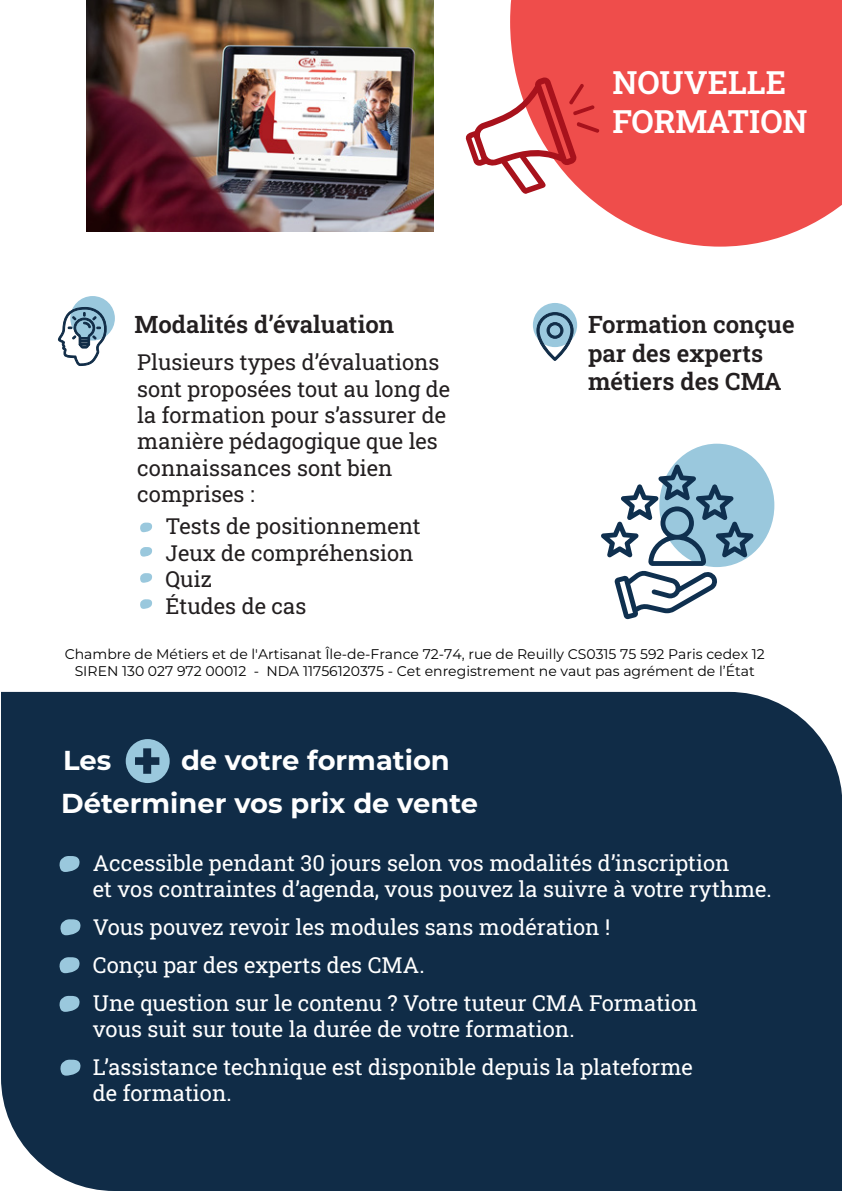
<style>
.page{position:relative;width:842px;height:1191px;background:#fff}
.page>*{position:absolute;margin:0;border:0;box-sizing:border-box;transform-origin:0 0}
.t1{font:32px "Roboto Slab";color:#fff}
.t2{font:700 27.4px "Montserrat";color:#fff}
.t3{font:24px/28.8px "Roboto Slab";color:#231f20}
.t4{font:22px/26.4px "Roboto Slab";color:#fff}
.t5{font:22px/26.4px "Roboto Slab";color:#231f20}
.t6{font:14px/16.8px "Montserrat";color:#000;text-align:center}
</style>
<div class="page">
<div style="left:1px;top:692px;width:841px;height:499px;background:#102c47"></div>
<svg style="left:126px;top:739px;width:44px;height:44px"></svg>
<svg style="left:59px;top:919px;width:22px;height:16px"></svg>
<svg style="left:59px;top:856px;width:21px;height:16px"></svg>
<svg style="left:59px;top:995px;width:21px;height:16px"></svg>
<svg style="left:59px;top:957px;width:21px;height:16px"></svg>
<svg style="left:59px;top:1059px;width:22px;height:16px"></svg>
<div style="left:659px;top:444px;width:115px;height:123px;background:#9ac8dd;border-radius:50%"></div>
<svg style="left:601px;top:464px;width:152px;height:155px"></svg>
<div style="left:70px;top:296px;width:45px;height:44px;background:#9ac8dd;border-radius:50%"></div>
<svg style="left:58px;top:307px;width:49px;height:59px"></svg>
<div style="left:533px;top:303px;width:44px;height:44px;background:#9ac8dd;border-radius:50%"></div>
<svg style="left:536px;top:311px;width:38px;height:50px"></svg>
<svg style="left:140px;top:522px;width:12px;height:10px"></svg>
<svg style="left:140px;top:547px;width:12px;height:9px"></svg>
<svg style="left:140px;top:573px;width:12px;height:10px"></svg>
<svg style="left:140px;top:599px;width:12px;height:10px"></svg>
<svg style="left:510px;top:0;width:332px;height:247px;fill:#ef4d4b"></svg>
<svg style="left:465px;top:77px;width:135px;height:117px"></svg>
<img style="left:86px;top:0;width:348px;height:231px">
<p class="t3" style="left:134px;top:309px;width:261px">Modalités d’évaluation</p>
<p class="t5" style="left:137px;top:348px;width:315px">Plusieurs types d’évaluations sont proposées tout au long de la formation pour s’assurer de manière pédagogique que les connaissances sont bien comprises :</p>
<p class="t5" style="left:166px;top:512px;width:257px">Tests de positionnement</p>
<p class="t5" style="left:166px;top:539px;width:250px">Jeux de compréhension</p>
<p class="t5" style="left:166px;top:565px;width:48px">Quiz</p>
<p class="t5" style="left:166px;top:592px;width:142px">Études de cas</p>
<p class="t1" style="left:612px;top:61px;width:175px">NOUVELLE</p>
<p class="t1" style="left:612px;top:99px;width:197px">FORMATION</p>
<p class="t3" style="left:588px;top:309px;width:208px">Formation conçue par des experts métiers des CMA</p>
<p class="t6" style="left:65px;top:645px;width:702px">Chambre de Métiers et de l'Artisanat Île-de-France 72-74, rue de Reuilly CS0315 75 592 Paris cedex 12<br>SIREN 130 027 972 00012 - NDA 11756120375 - Cet enregistrement ne vaut pas agrément de l’État</p>
<p class="t2" style="left:63px;top:740px;width:50px">Les</p>
<p class="t2" style="left:181px;top:740px;width:270px">de votre formation</p>
<p class="t2" style="left:61px;top:784px;width:418px">Déterminer vos prix de vente</p>
<p class="t4" style="left:93px;top:849px;width:680px">Accessible pendant 30 jours selon vos modalités d’inscription<br>et vos contraintes d’agenda, vous pouvez la suivre à votre rythme.</p>
<p class="t4" style="left:93px;top:913px;width:519px">Vous pouvez revoir les modules sans modération !</p>
<p class="t4" style="left:93px;top:951px;width:333px">Conçu par des experts des CMA.</p>
<p class="t4" style="left:93px;top:988px;width:606px">Une question sur le contenu ? Votre tuteur CMA Formation vous suit sur toute la durée de votre formation.</p>
<p class="t4" style="left:93px;top:1053px;width:601px">L’assistance technique est disponible depuis la plateforme de formation.</p>
</div>
